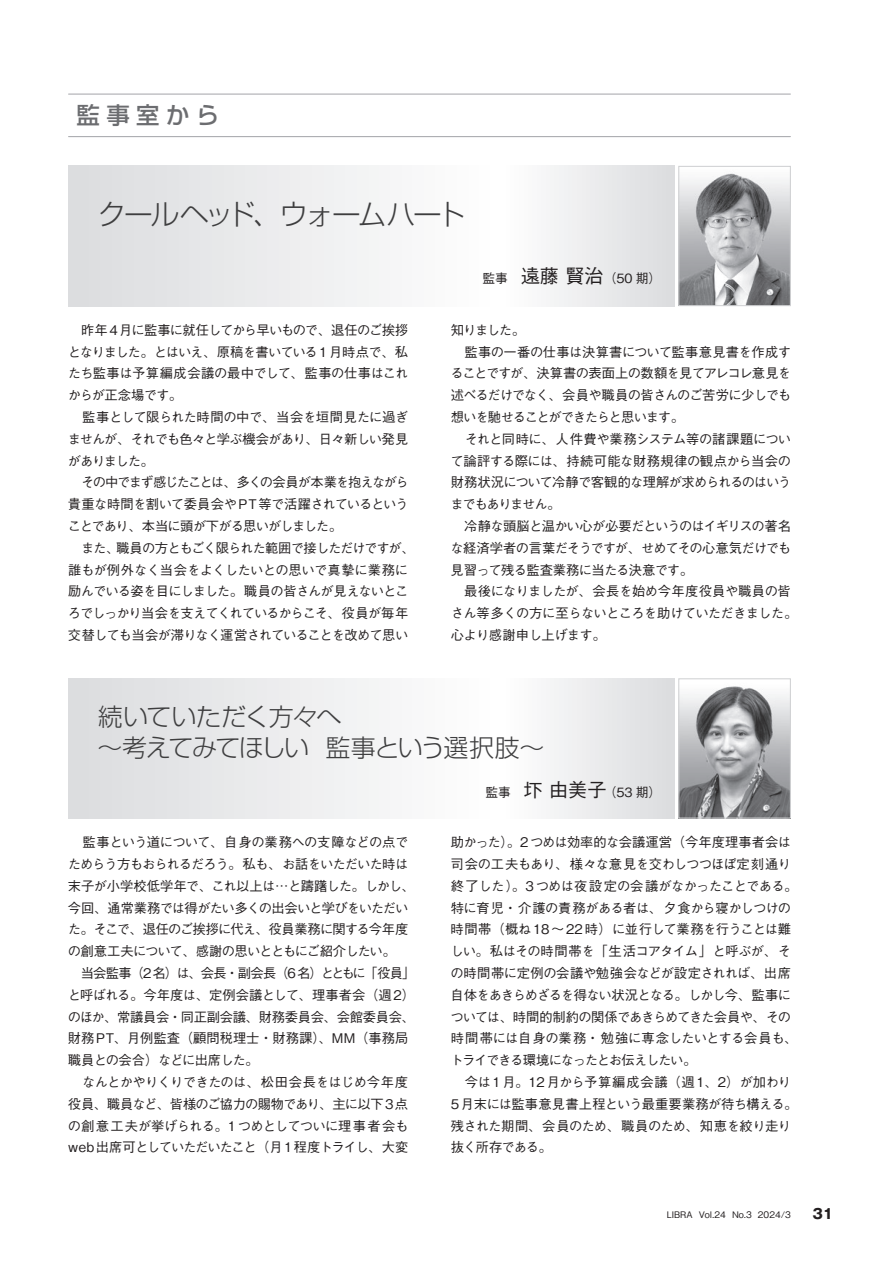
<style>
.page{position:relative;width:893px;height:1263px;background:#fff}
.page>*{position:absolute;margin:0;border:0;box-sizing:border-box;transform-origin:0 0}
.t1{font:300 28.2px "Shin Go Pro";letter-spacing:-.08em;color:#3e3e3f}
.t2{font:300 24.45px/31.3px "Shin Go Pro";letter-spacing:-.05em;color:#3e3e3f}
.t3{font:500 23.4px "Shin Go Pro";letter-spacing:.275em;color:#6c6d70}
.t4{font:700 13.8px "Gothic MB101 Pro";color:#231f20}
.t5{font:500 13.35px/21.8px "Gothic BBB Pro";letter-spacing:-.045em;color:#231f20}
.t6{font:500 12.75px "Gothic BBB Pro";color:#231f20}
.t7{font:500 9px "Gothic BBB Pro";color:#231f20}
.s1{font-size:19.2px}
</style>
<div class="page">
<div style="left:504px;top:166px;width:170px;height:140px;background:linear-gradient(to right,#fefefe,#dbdcdf)"></div>
<div style="left:504px;top:678px;width:170px;height:141px;background:linear-gradient(to right,#fefefe,#dbdcdf)"></div>
<div style="left:68px;top:166px;width:425px;height:140px;background:linear-gradient(to right,#dbdcde,#fefefe)"></div>
<div style="left:68px;top:678px;width:425px;height:141px;background:linear-gradient(to right,#dbdcde,#fefefe)"></div>
<hr style="left:69px;top:136px;width:721px;height:1px;background:#a8a9ad">
<hr style="left:69px;top:94px;width:721px;height:1px;background:#a8a9ad">
<img style="left:680px;top:173px;width:109px;height:131px">
<div style="left:678px;top:166px;width:113px;height:140px;border:1px solid #d1d2d4"></div>
<img style="left:680px;top:686px;width:109px;height:131px">
<div style="left:678px;top:678px;width:113px;height:141px;border:1px solid #d1d2d4"></div>
<h3 class="t3" style="left:77px;top:96px;width:144px">監事室から</h3>
<h1 class="t1" style="left:97px;top:191px;width:370px">クールヘッド、ウォームハート</h1>
<p class="t6" style="left:482px;top:268px;width:180px">監事　<span class="s1">遠藤 賢治</span>（50 期）</p>
<p class="t5" style="left:68px;top:317px;width:349px">　昨年 4 月に監事に就任してから早いもので、退任のご挨拶となりました。とはいえ、原稿を書いている1月時点で、私たち監事は予算編成会議の最中でして、監事の仕事はこれからが正念場です。<br>　監事として限られた時間の中で、当会を垣間見たに過ぎませんが、それでも色々と学ぶ機会があり、日々新しい発見がありました。<br>　その中でまず感じたことは、多くの会員が本業を抱えながら貴重な時間を割いて委員会や PT 等で活躍されているということであり、本当に頭が下がる思いがしました。<br>　また、職員の方ともごく限られた範囲で接しただけですが、誰もが例外なく当会をよくしたいとの思いで真摯に業務に励んでいる姿を目にしました。職員の皆さんが見えないところでしっかり当会を支えてくれているからこそ、役員が毎年交替しても当会が滞りなく運営されていることを改めて思い</p>
<p class="t5" style="left:450px;top:317px;width:349px">知りました。<br>　監事の一番の仕事は決算書について監事意見書を作成することですが、決算書の表面上の数額を見てアレコレ意見を述べるだけでなく、会員や職員の皆さんのご苦労に少しでも想いを馳せることができたらと思います。<br>　それと同時に、人件費や業務システム等の諸課題について論評する際には、持続可能な財務規律の観点から当会の財務状況について冷静で客観的な理解が求められるのはいうまでもありません。<br>　冷静な頭脳と温かい心が必要だというのはイギリスの著名な経済学者の言葉だそうですが、せめてその心意気だけでも見習って残る監査業務に当たる決意です。<br>　最後になりましたが、会長を始め今年度役員や職員の皆さん等多くの方に至らないところを助けていただきました。心より感謝申し上げます。</p>
<h2 class="t2" style="left:98px;top:698px;width:448px">続いていただく方々へ<br>～考えてみてほしい 監事という選択肢～</h2>
<p class="t6" style="left:485px;top:782px;width:177px">監事　<span class="s1">圷 由美子</span>（53 期）</p>
<p class="t5" style="left:68px;top:830px;width:349px">　監事という道について、自身の業務への支障などの点でためらう方もおられるだろう。私も、お話をいただいた時は末子が小学校低学年で、これ以上は…と躊躇した。しかし、今回、通常業務では得がたい多くの出会いと学びをいただいた。そこで、退任のご挨拶に代え、役員業務に関する今年度の創意工夫について、感謝の思いとともにご紹介したい。<br>　当会監事（2名）は、会長・副会長（6名）とともに「役員」と呼ばれる。今年度は、定例会議として、理事者会（週2）のほか、常議員会・同正副会議、財務委員会、会館委員会、財務PT、月例監査（顧問税理士・財務課）、MM（事務局職員との会合）などに出席した。<br>　なんとかやりくりできたのは、松田会長をはじめ今年度役員、職員など、皆様のご協力の賜物であり、主に以下3点の創意工夫が挙げられる。1つめとしてついに理事者会もweb 出席可としていただいたこと（月 1 程度トライし、大変</p>
<p class="t5" style="left:450px;top:830px;width:349px">助かった）。2つめは効率的な会議運営（今年度理事者会は司会の工夫もあり、様々な意見を交わしつつほぼ定刻通り終了した）。3 つめは夜設定の会議がなかったことである。特に育児・介護の責務がある者は、夕食から寝かしつけの時間帯（概ね18～22時）に並行して業務を行うことは難しい。私はその時間帯を「生活コアタイム」と呼ぶが、その時間帯に定例の会議や勉強会などが設定されれば、出席自体をあきらめざるを得ない状況となる。しかし今、監事については、時間的制約の関係であきらめてきた会員や、その時間帯には自身の業務・勉強に専念したいとする会員も、トライできる環境になったとお伝えしたい。<br>　今は1月。12月から予算編成会議（週1、2）が加わり<br>5月末には監事意見書上程という最重要業務が待ち構える。残された期間、会員のため、職員のため、知恵を絞り走り抜く所存である。</p>
<p class="t7" style="left:667px;top:1207px;width:126px">LIBRA Vol.24 No.3 2024/3</p>
<p class="t4" style="left:812px;top:1202px;width:22px">31</p>
</div>
